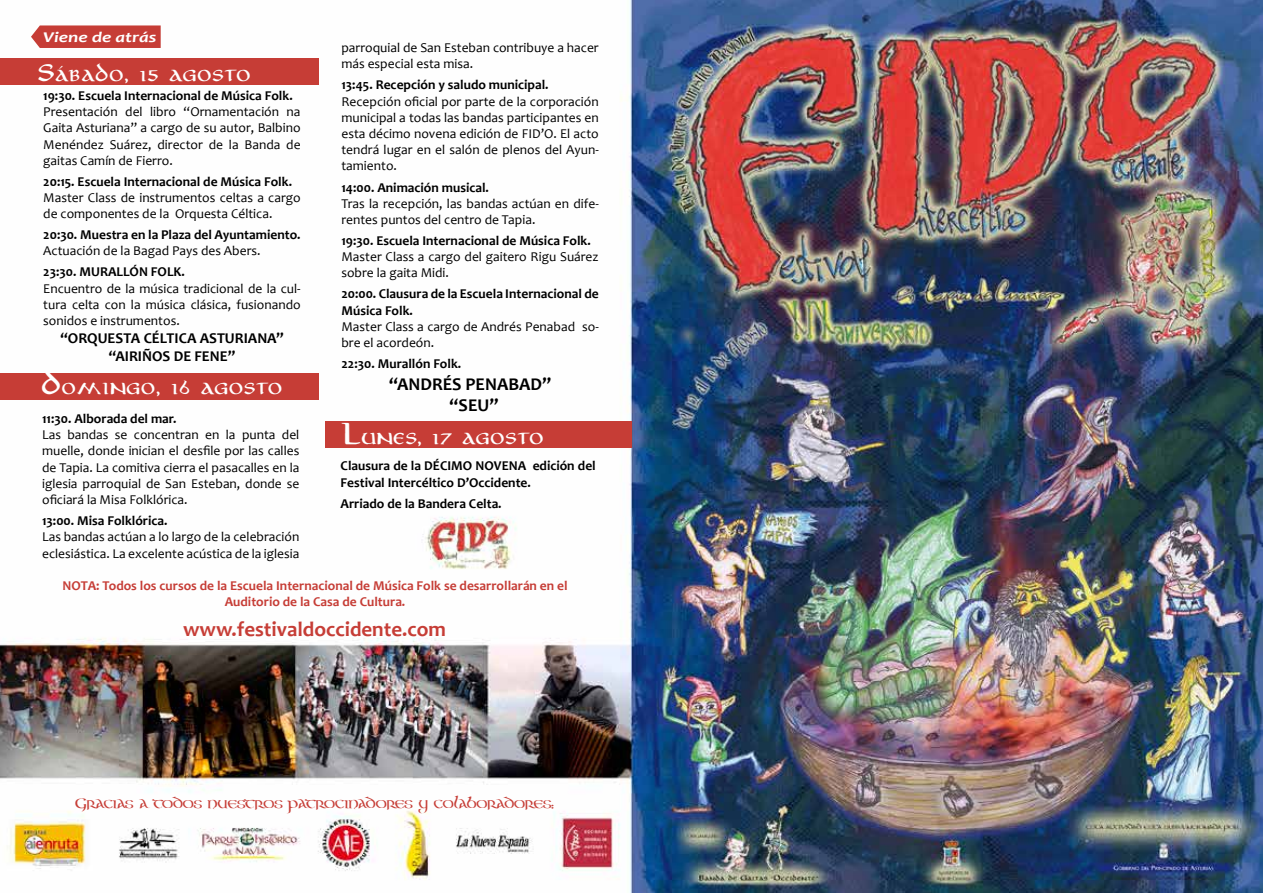
<style>
.page{position:relative;width:1263px;height:893px;background:#fff}
.page>*{position:absolute;margin:0;border:0;box-sizing:border-box;transform-origin:0 0}
.t1{font:700 21px "Candara";color:#c63d36}
.t2{font:18px "Aon Cari Celtic";color:#c63d36}
.t3{font:18px "Aniron";color:#fff}
.t4{font:700 18px/21.6px "Candara";color:#000;text-align:center}
.t5{font:700 15px/18px "Candara";color:#000;text-align:center}
.t6{font:italic 700 15px "Candara";color:#fff;scale:1.28 1}
.t7{font:13.5px/16.2px "Candara";color:#000}
.t8{font:700 13.5px/16.2px "Candara";color:#000}
.t9{font:700 13.5px/16.2px "Candara";color:#c63d36;text-align:center}
</style>
<div class="page">
<img style="left:0;top:0;width:1263px;height:893px">
<div style="left:325px;top:422px;width:306px;height:26px;background:#c63d36"></div>
<div style="left:0;top:373px;width:318px;height:26px;background:#c63d36"></div>
<div style="left:0;top:59px;width:318px;height:26px;background:#c63d36"></div>
<svg style="left:31px;top:25px;width:130px;height:24px;background:#cb4f49"></svg>
<p class="t6" style="left:43px;top:28px;width:90px">Viene de atrás</p>
<h2 class="t3" style="left:39px;top:64px;width:215px">Sábado, 15 agosto</h2>
<p class="t8" style="left:43px;top:87px;width:251px">19:30. Escuela Internacional de Música Folk.</p>
<p class="t7" style="left:43px;top:104px;width:259px;text-align:justify">Presentación del libro “Ornamentación na Gaita Asturiana” a cargo de su autor, Balbino Menéndez Suárez, director de la Banda de gaitas Camín de Fierro.</p>
<p class="t8" style="left:43px;top:173px;width:250px">20:15. Escuela Internacional de Música Folk.</p>
<p class="t7" style="left:43px;top:190px;width:259px">Master Class de instrumentos celtas a cargo de componentes de la Orquesta Céltica.</p>
<p class="t8" style="left:43px;top:227px;width:259px">20:30. Muestra en la Plaza del Ayuntamiento.</p>
<p class="t7" style="left:43px;top:243px;width:219px">Actuación de la Bagad Pays des Abers.</p>
<p class="t8" style="left:43px;top:264px;width:143px">23:30. MURALLÓN FOLK.</p>
<p class="t7" style="left:43px;top:280px;width:259px;text-align:justify">Encuentro de la música tradicional de la cul&shy;tura celta con la música clásica, fusionando sonidos e instrumentos.</p>
<p class="t5" style="left:60px;top:329px;width:225px">“ORQUESTA CÉLTICA ASTURIANA” “AIRIÑOS DE FENE”</p>
<h2 class="t3" style="left:42px;top:377px;width:243px">Domingo, 16 agosto</h2>
<p class="t8" style="left:42px;top:411px;width:136px">11:30. Alborada del mar.</p>
<p class="t7" style="left:42px;top:427px;width:259px;text-align:justify">Las bandas se concentran en la punta del muelle, donde inician el desfile por las calles de Tapia. La comitiva cierra el pasacalles en la iglesia parroquial de San Esteban, donde se oficiará la Misa Folklórica.</p>
<p class="t8" style="left:42px;top:513px;width:127px">13:00. Misa Folklórica.</p>
<p class="t7" style="left:42px;top:529px;width:259px">Las bandas actúan a lo largo de la celebración eclesiástica. La excelente acústica de la iglesia</p>
<p class="t7" style="left:341px;top:40px;width:259px">parroquial de San Esteban contribuye a hacer más especial esta misa.</p>
<p class="t8" style="left:341px;top:77px;width:209px">13:45. Recepción y saludo municipal.</p>
<p class="t7" style="left:341px;top:93px;width:259px;text-align:justify">Recepción oficial por parte de la corporación municipal a todas las bandas participantes en esta décimo novena edición de FID’O. El acto tendrá lugar en el salón de plenos del Ayun&shy;tamiento.</p>
<p class="t8" style="left:341px;top:179px;width:149px">14:00. Animación musical.</p>
<p class="t7" style="left:341px;top:195px;width:259px">Tras la recepción, las bandas actúan en dife&shy;rentes puntos del centro de Tapia.</p>
<p class="t8" style="left:341px;top:232px;width:251px">19:30. Escuela Internacional de Música Folk.</p>
<p class="t7" style="left:341px;top:249px;width:259px">Master Class a cargo del gaitero Rigu Suárez sobre la gaita Midi.</p>
<p class="t8" style="left:341px;top:286px;width:259px">20:00. Clausura de la Escuela Internacional de<br>Música Folk.</p>
<p class="t7" style="left:341px;top:318px;width:259px">Master Class a cargo de Andrés Penabad so&shy;bre el acordeón.</p>
<p class="t8" style="left:341px;top:355px;width:121px">22:30. Murallón Folk.</p>
<h2 class="t4" style="left:389px;top:373px;width:164px">“ANDRÉS PENABAD” “SEU”</h2>
<h2 class="t3" style="left:342px;top:427px;width:205px">Lunes, 17 agosto</h2>
<p class="t8" style="left:341px;top:458px;width:257px">Clausura de la DÉCIMO NOVENA edición del<br>Festival Intercéltico D’Occidente.</p>
<p class="t8" style="left:341px;top:495px;width:163px">Arriado de la Bandera Celta.</p>
<p class="t9" style="left:62px;top:577px;width:507px">NOTA: Todos los cursos de la Escuela Internacional de Música Folk se desarrollarán en el<br>Auditorio de la Casa de Cultura.</p>
<h1 class="t1" style="left:183px;top:617px;width:264px">www.festivaldoccidente.com</h1>
<h2 class="t2" style="left:75px;top:788px;width:481px">Gracias a todos nuestros patrocinadores y colaboradores:</h2>
</div>
